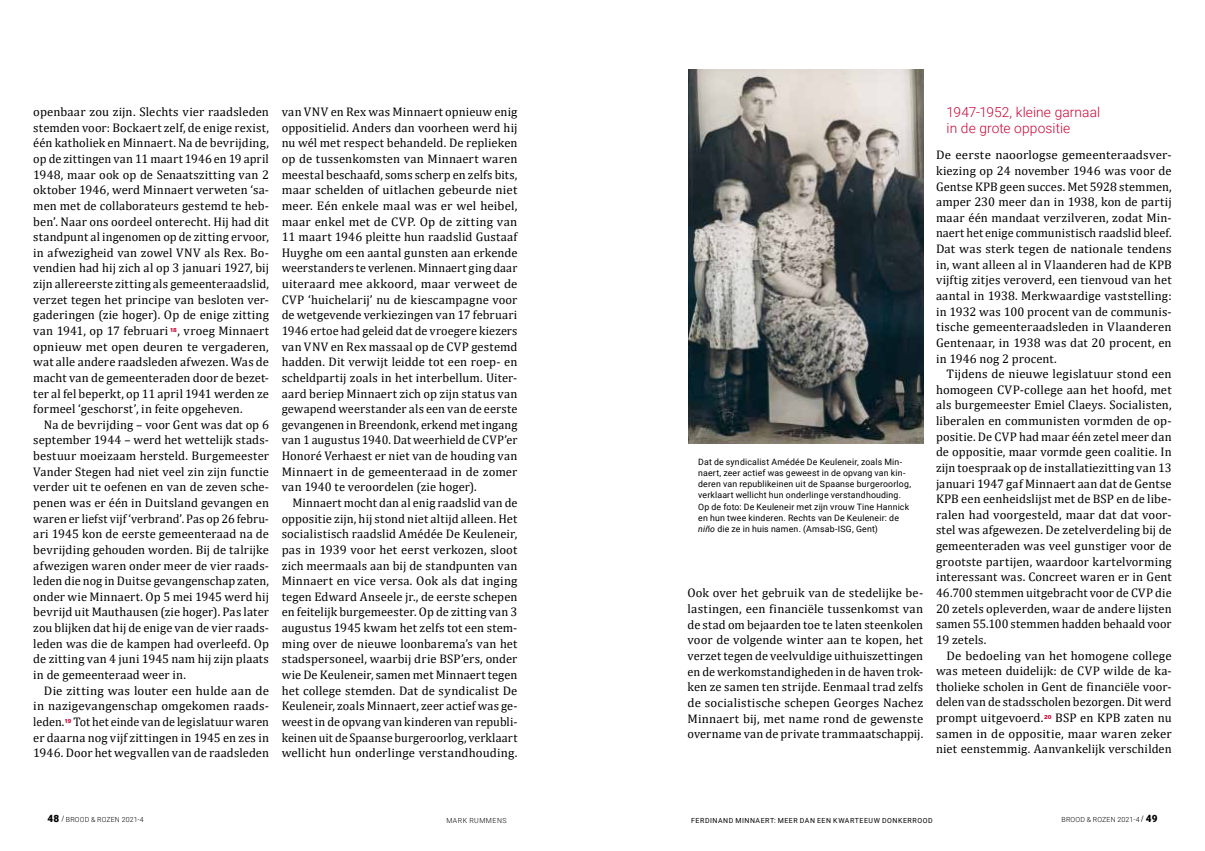
<style>
.page{position:relative;width:1205px;height:851px;background:#fff}
.page>*{position:absolute;margin:0;border:0;box-sizing:border-box;transform-origin:0 0}
.t1{font:300 13.75px/16.2px "Roboto";letter-spacing:.005em;color:#c70637}
.t2{font:12.5px/15.6px "Cambria";letter-spacing:.005em;color:#000;text-align:justify}
.t3{font:8.75px/11.2px "Roboto";letter-spacing:.02em;color:#000}
.t4{font:7px "Roboto";letter-spacing:.075em;color:#000}
.t5{font:300 7px "Roboto";letter-spacing:.03em;color:#000}
.t6{font:300 7px "Roboto";letter-spacing:.075em;color:#000}
.t7{font:900 5.5px "Zurich BT";color:#c70637}
.s1{font-style:italic}
.s2{font-weight:900;font-size:10px}
.s3{font-family:"Zurich BT";font-weight:400;font-size:7.5px}
.s4{font-family:"Swiss 721 BT";font-weight:700;font-style:italic;font-size:7.5px}
</style>
<div class="page">
<img style="left:688px;top:69px;width:235px;height:374px">
<p class="t2" style="left:33px;top:104px;width:237px">openbaar zou zijn. Slechts vier raadsleden stemden voor: Bockaert zelf, de enige rexist, één katholiek en Minnaert. Na de bevrijding, op de zittingen van 11 maart 1946 en 19 april 1948, maar ook op de Senaatszitting van 2 oktober 1946, werd Minnaert verweten ‘sa&shy;men met de collaborateurs gestemd te heb&shy;ben’. Naar ons oordeel onterecht. Hij had dit standpunt al ingenomen op de zitting ervoor, in afwezigheid van zowel VNV als Rex. Bo&shy;vendien had hij zich al op 3 januari 1927, bij zijn allereerste zitting als gemeenteraadslid, verzet tegen het principe van besloten ver&shy;gaderingen (zie hoger). Op de enige zitting van 1941, op 17 februari</p>
<p class="t2" style="left:33px;top:323px;width:237px;text-indent:144px">, vroeg Minnaert opnieuw met open deuren te vergaderen, wat alle andere raadsleden afwezen. Was de macht van de gemeenteraden door de bezet&shy;ter al fel beperkt, op 11 april 1941 werden ze formeel ‘geschorst’, in feite opgeheven.</p>
<p class="t2" style="left:33px;top:416px;width:237px;text-indent:11px">Na de bevrijding – voor Gent was dat op 6 september 1944 – werd het wettelijk stads&shy;bestuur moeizaam hersteld. Burgemeester Vander Stegen had niet veel zin zijn functie verder uit te oefenen en van de zeven sche&shy;penen was er één in Duitsland gevangen en waren er liefst vijf ‘verbrand’. Pas op 26 febru&shy;ari 1945 kon de eerste gemeenteraad na de bevrijding gehouden worden. Bij de talrijke afwezigen waren onder meer de vier raads&shy;leden die nog in Duitse gevangenschap zaten, onder wie Minnaert. Op 5 mei 1945 werd hij bevrijd uit Mauthausen (zie hoger). Pas later zou blijken dat hij de enige van de vier raads&shy;leden was die de kampen had overleefd. Op de zitting van 4 juni 1945 nam hij zijn plaats in de gemeenteraad weer in.</p>
<p class="t2" style="left:33px;top:682px;width:237px;text-indent:11px">Die zitting was louter een hulde aan de in nazigevangenschap omgekomen raads&shy;leden.</p>
<p class="t7" style="left:170px;top:326px;width:9px">18</p>
<p class="t2" style="left:33px;top:713px;width:237px;text-indent:40px">Tot het einde van de legislatuur waren er daarna nog vijf zittingen in 1945 en zes in 1946. Door het wegvallen van de raadsleden</p>
<p class="t7" style="left:64px;top:717px;width:8px">19</p>
<p class="t2" style="left:282px;top:104px;width:237px">van VNV en Rex was Minnaert opnieuw enig oppositielid. Anders dan voorheen werd hij nu wél met respect behandeld. De replieken op de tussenkomsten van Minnaert waren meestal beschaafd, soms scherp en zelfs bits, maar schelden of uitlachen gebeurde niet meer. Eén enkele maal was er wel heibel, maar enkel met de CVP. Op de zitting van 11 maart 1946 pleitte hun raadslid Gustaaf Huyghe om een aantal gunsten aan erkende weerstanders te verlenen. Minnaert ging daar uiteraard mee akkoord, maar verweet de CVP ‘huichelarij’ nu de kiescampagne voor de wetgevende verkiezingen van 17 februari 1946 ertoe had geleid dat de vroegere kiezers van VNV en Rex massaal op de CVP gestemd hadden. Dit verwijt leidde tot een roep- en scheldpartij zoals in het interbellum. Uiter&shy;aard beriep Minnaert zich op zijn status van gewapend weerstander als een van de eerste gevangenen in Breendonk, erkend met ingang van 1 augustus 1940. Dat weerhield de CVP’er Honoré Verhaest er niet van de houding van Minnaert in de gemeenteraad in de zomer van 1940 te veroordelen (zie hoger).</p>
<p class="t2" style="left:282px;top:495px;width:237px;text-indent:11px">Minnaert mocht dan al enig raadslid van de oppositie zijn, hij stond niet altijd alleen. Het socialistisch raadslid Amédée De Keuleneir, pas in 1939 voor het eerst verkozen, sloot zich meermaals aan bij de standpunten van Minnaert en vice versa. Ook als dat inging tegen Edward Anseele jr., de eerste schepen en feitelijk burgemeester. Op de zitting van 3 augustus 1945 kwam het zelfs tot een stem&shy;ming over de nieuwe loonbarema’s van het stadspersoneel, waarbij drie BSP’ers, onder wie De Keuleneir, samen met Minnaert tegen het college stemden. Dat de syndicalist De Keuleneir, zoals Minnaert, zeer actief was ge&shy;weest in de opvang van kinderen van republi&shy;keinen uit de Spaanse burgeroorlog, verklaart wellicht hun onderlinge verstandhouding.</p>
<p class="t3" style="left:698px;top:455px;width:214px">Dat de syndicalist Amédée De Keuleneir, zoals Min&shy;naert, zeer actief was geweest in de opvang van kin&shy;deren van republikeinen uit de Spaanse burgeroorlog, verklaart wellicht hun onderlinge verstandhouding.<br>Op de foto: De Keuleneir met zijn vrouw Tine Hannick en hun twee kinderen. Rechts van De Keuleneir: de <span class="s1">niño</span> die ze in huis namen. (Amsab-ISG, Gent)</p>
<p class="t2" style="left:687px;top:585px;width:237px">Ook over het gebruik van de stedelijke be&shy;lastingen, een financiële tussenkomst van de stad om bejaarden toe te laten steenkolen voor de volgende winter aan te kopen, het verzet tegen de veelvuldige uithuiszettingen en de werkomstandigheden in de haven trok&shy;ken ze samen ten strijde. Eenmaal trad zelfs de socialistische schepen Georges Nachez Minnaert bij, met name rond de gewenste overname van de private trammaatschappij.</p>
<p class="t1" style="left:946px;top:103px;width:155px">1947-1952, kleine garnaal in de grote oppositie</p>
<p class="t2" style="left:936px;top:147px;width:237px">De eerste naoorlogse gemeenteraadsver&shy;kiezing op 24 november 1946 was voor de Gentse KPB geen succes. Met 5928 stemmen, amper 230 meer dan in 1938, kon de partij maar één mandaat verzilveren, zodat Min&shy;naert het enige communistisch raadslid bleef.<br>Dat was sterk tegen de nationale tendens in, want alleen al in Vlaanderen had de KPB vijftig zitjes veroverd, een tienvoud van het aantal in 1938. Merkwaardige vaststelling: in 1932 was 100 procent van de communis&shy;tische gemeenteraadsleden in Vlaanderen Gentenaar, in 1938 was dat 20 procent, en in 1946 nog 2 procent.</p>
<p class="t2" style="left:936px;top:366px;width:237px;text-indent:11px">Tijdens de nieuwe legislatuur stond een homogeen CVP-college aan het hoofd, met als burgemeester Emiel Claeys. Socialisten, liberalen en communisten vormden de op&shy;positie. De CVP had maar één zetel meer dan de oppositie, maar vormde geen coalitie. In zijn toespraak op de installatiezitting van 13 januari 1947 gaf Minnaert aan dat de Gentse KPB een eenheidslijst met de BSP en de libe&shy;ralen had voorgesteld, maar dat dat voor&shy;stel was afgewezen. De zetelverdeling bij de gemeenteraden was veel gunstiger voor de grootste partijen, waardoor kartelvorming interessant was. Concreet waren er in Gent 46.700 stemmen uitgebracht voor de CVP die 20 zetels opleverden, waar de andere lijsten samen 55.100 stemmen hadden behaald voor 19 zetels.</p>
<p class="t2" style="left:936px;top:647px;width:237px;text-indent:11px">De bedoeling van het homogene college was meteen duidelijk: de CVP wilde de ka&shy;tholieke scholen in Gent de financiële voor&shy;delen van de stadsscholen bezorgen. Dit werd prompt uitgevoerd.</p>
<p class="t2" style="left:936px;top:709px;width:237px;text-indent:119px">BSP en KPB zaten nu samen in de oppositie, maar waren zeker niet eenstemmig. Aanvankelijk verschilden</p>
<p class="t7" style="left:1044px;top:713px;width:9px">20</p>
<p class="t5" style="left:47px;top:814px;width:98px"><span class="s2">48</span> <span class="s3">/</span> BROOD &amp; ROZEN 2021-4</p>
<p class="t5" style="left:1061px;top:814px;width:97px">BROOD &amp; ROZEN 2021-4 <span class="s4">/</span> <span class="s2">49</span></p>
<p class="t6" style="left:446px;top:815px;width:62px">MARK RUMMENS</p>
<p class="t4" style="left:691px;top:815px;width:243px">FERDINAND MINNAERT: MEER DAN EEN KWARTEEUW DONKERROOD</p>
</div>
